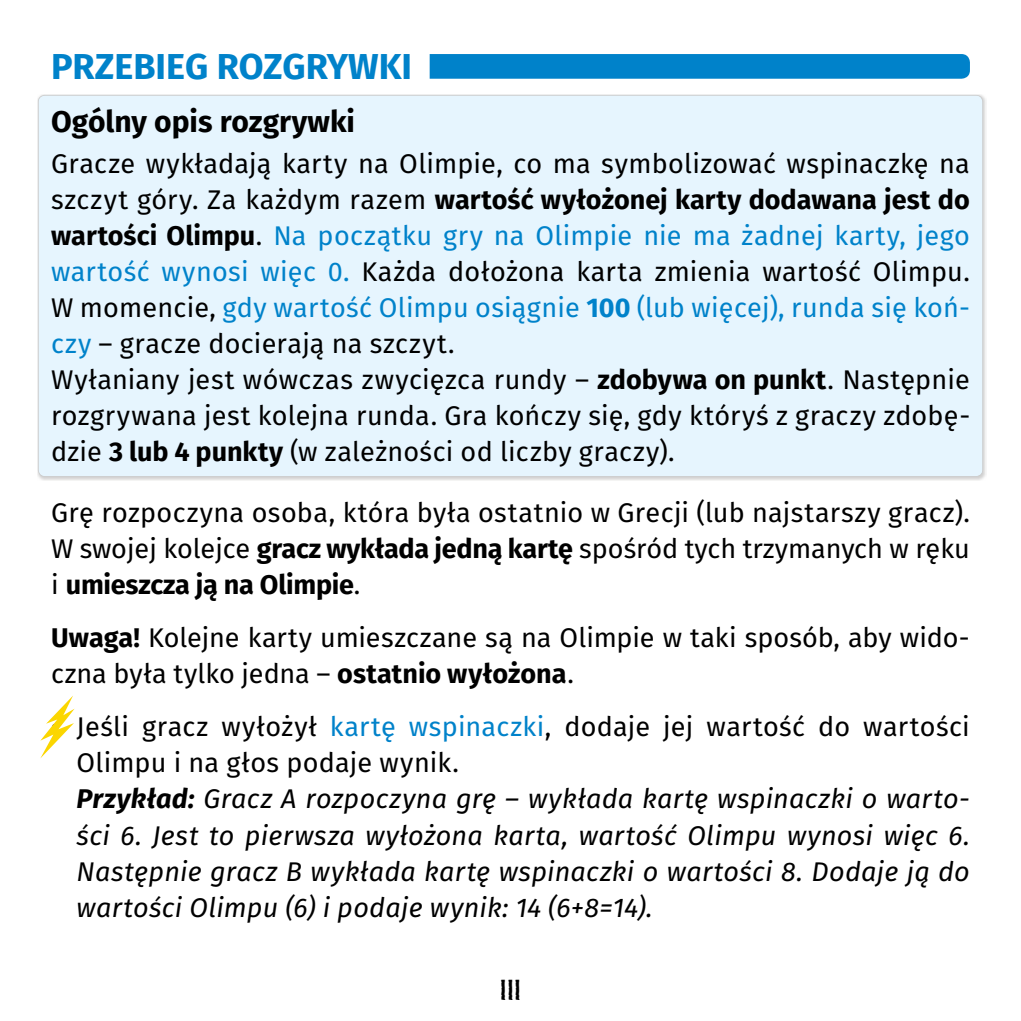
<style>
.page{position:relative;width:1021px;height:1021px;background:#fff}
.page>*{position:absolute;margin:0;border:0;box-sizing:border-box;transform-origin:0 0}
.t1{font:700 36px "Fira Sans";color:#0082ca}
.t2{font:700 30px "Fira Sans";color:#000}
.t3{font:27px/36px "Fira Sans";letter-spacing:.005em;color:#000}
.t4{font:italic 27px/36px "Fira Sans";letter-spacing:.01em;color:#000}
.t5{font:24px "Dalek";color:#000}
.s1{font-weight:700}
.s2{color:#0082ca}
.s3{font-weight:700;color:#0082ca}
.s4{font-style:normal}
.s5{font-style:normal;color:#0082ca}
</style>
<div class="page">
<div style="left:38px;top:95px;width:945px;height:382px;background:#e6f5fe"></div>
<svg style="left:429px;top:54px;width:540px;height:25px;background:#0484ca"></svg>
<svg style="left:40px;top:696px;width:35px;height:62px"></svg>
<h1 class="t1" style="left:51px;top:49px;width:362px">PRZEBIEG ROZGRYWKI</h1>
<p class="t2" style="left:51px;top:107px;width:305px">Ogólny opis rozgrywki</p>
<p class="t3" style="left:51px;top:147px;width:920px">Gracze wykładają karty na Olimpie, co ma symbolizować wspinaczkę na szczyt góry. Za każdym razem <span class="s1">wartość wyłożonej karty dodawana jest do wartości Olimpu</span>. <span class="s2">Na początku gry na Olimpie nie ma żadnej karty, jego wartość wynosi więc 0.</span> Każda dołożona karta zmienia wartość Olimpu.<br>W momencie, <span class="s2">gdy wartość Olimpu osiągnie</span> <span class="s3">100</span> <span class="s2">(lub więcej), runda się koń&shy;czy</span> – gracze docierają na szczyt.<br>Wyłaniany jest wówczas zwycięzca rundy – <span class="s1">zdobywa on punkt</span>. Następnie rozgrywana jest kolejna runda. Gra kończy się, gdy któryś z graczy zdobę&shy;dzie <span class="s1">3 lub 4 punkty</span> (w zależności od liczby graczy).</p>
<p class="t3" style="left:51px;top:496px;width:920px;text-align:justify">Grę rozpoczyna osoba, która była ostatnio w Grecji (lub najstarszy gracz).<br>W swojej kolejce <span class="s1">gracz wykłada jedną kartę</span> spośród tych trzymanych w ręku i <span class="s1">umieszcza ją na Olimpie</span>.</p>
<p class="t3" style="left:51px;top:621px;width:920px"><span class="s1">Uwaga!</span> Kolejne karty umieszczane są na Olimpie w taki sposób, aby wido&shy;czna była tylko jedna – <span class="s1">ostatnio wyłożona</span>.</p>
<p class="t4" style="left:77px;top:710px;width:894px;text-indent:-26px"><span class="s4">• Jeśli gracz wyłożył</span> <span class="s5">kartę wspinaczki</span><span class="s4">, dodaje jej wartość do wartości Olimpu i na głos podaje wynik.<br></span><span class="s1">Przykład:</span> Gracz A rozpoczyna grę – wykłada kartę wspinaczki o warto&shy;ści 6. Jest to pierwsza wyłożona karta, wartość Olimpu wynosi więc 6.<br>Następnie gracz B wykłada kartę wspinaczki o wartości 8. Dodaje ją do wartości Olimpu (6) i podaje wynik: 14 (6+8=14).</p>
<p class="t5" style="left:499px;top:970px;width:23px">III</p>
</div>
